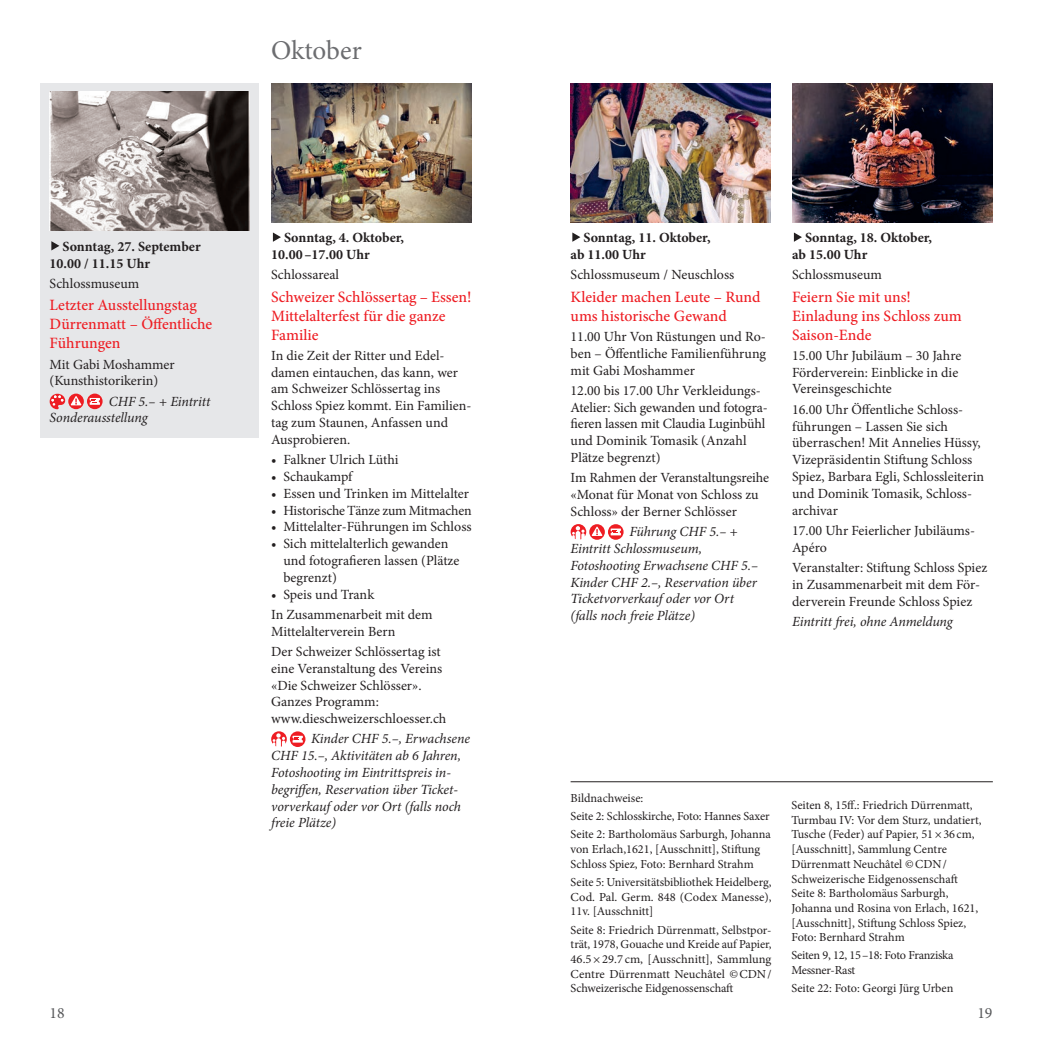
<style>
.page{position:relative;width:1042px;height:1042px;background:#fff}
.page>*{position:absolute;margin:0;border:0;box-sizing:border-box;transform-origin:0 0}
.t1{font:27.12px "Minion Pro";letter-spacing:-.005em;color:#6c6d70}
.t2{font:500 15.75px/18.9px "Minion Pro";color:#ee1d23}
.t3{font:15.75px "Minion Pro";color:#57585a}
.t4{font:14px/16.8px "Minion Pro";color:#231f20}
.t5{font:italic 14px/16.8px "Minion Pro";letter-spacing:-.005em;color:#231f20}
.t6{font:700 14px/16.8px "Minion Pro";color:#231f20}
.t7{font:12.25px/14.7px "Minion Pro";letter-spacing:-.005em;color:#231f20}
</style>
<div class="page">
<div style="left:41px;top:83px;width:218px;height:355px;background:#e6e7e9"></div>
<img style="left:271px;top:83px;width:200px;height:139px">
<svg style="left:273px;top:232px;width:8px;height:10px"></svg>
<svg style="left:271px;top:731px;width:33px;height:15px"></svg>
<img style="left:570px;top:83px;width:201px;height:139px">
<svg style="left:572px;top:232px;width:8px;height:10px"></svg>
<svg style="left:589px;top:524px;width:16px;height:16px"></svg>
<svg style="left:571px;top:524px;width:31px;height:15px"></svg>
<svg style="left:608px;top:524px;width:15px;height:16px"></svg>
<div style="left:610px;top:528px;width:11px;height:7px;background:#fff"></div>
<svg style="left:609px;top:530px;width:13px;height:3px"></svg>
<img style="left:792px;top:83px;width:200px;height:139px">
<svg style="left:794px;top:232px;width:8px;height:10px"></svg>
<img style="left:50px;top:92px;width:200px;height:139px">
<svg style="left:51px;top:241px;width:8px;height:9px"></svg>
<svg style="left:50px;top:394px;width:15px;height:15px"></svg>
<svg style="left:68px;top:394px;width:16px;height:15px"></svg>
<svg style="left:71px;top:396px;width:11px;height:9px"></svg>
<svg style="left:87px;top:393px;width:16px;height:16px"></svg>
<div style="left:90px;top:398px;width:10px;height:7px;background:#fff"></div>
<svg style="left:88px;top:399px;width:13px;height:4px"></svg>
<hr style="left:570px;top:781px;width:423px;height:1px;background:#231f20">
<h1 class="t1" style="left:271px;top:33px;width:92px">Oktober</h1>
<p class="t6" style="left:50px;top:238px;width:153px;text-indent:13px">Sonntag, 27. September<br>10.00 / 11.15 Uhr</p>
<p class="t4" style="left:50px;top:275px;width:91px">Schlossmuseum</p>
<p class="t2" style="left:50px;top:296px;width:164px">Letzter Ausstellungstag<br>Dürrenmatt – Öffentliche<br>Führungen</p>
<p class="t4" style="left:50px;top:356px;width:127px">Mit Gabi Moshammer (Kunsthistorikerin)</p>
<p class="t5" style="left:50px;top:393px;width:162px;text-indent:59px">CHF 5.– + Eintritt<br>Sonderausstellung</p>
<p class="t6" style="left:271px;top:229px;width:134px;text-indent:13px">Sonntag, 4. Oktober,<br>10.00–17.00 Uhr</p>
<p class="t4" style="left:271px;top:267px;width:70px">Schlossareal</p>
<p class="t2" style="left:271px;top:287px;width:202px">Schweizer Schlössertag – Essen!<br>Mittelalterfest für die ganze<br>Familie</p>
<p class="t4" style="left:271px;top:347px;width:200px">In die Zeit der Ritter und Edel&shy;damen eintauchen, das kann, wer am Schweizer Schlössertag ins<br>Schloss Spiez kommt. Ein Familien&shy;tag zum Staunen, Anfassen und<br>Ausprobieren.</p>
<p class="t4" style="left:271px;top:451px;width:129px">• Falkner Ulrich Lüthi</p>
<p class="t4" style="left:271px;top:468px;width:83px">• Schaukampf</p>
<p class="t4" style="left:271px;top:485px;width:199px">• Essen und Trinken im Mittelalter</p>
<p class="t4" style="left:271px;top:502px;width:202px">• Historische Tänze zum Mitmachen</p>
<p class="t4" style="left:271px;top:518px;width:202px">• Mittelalter-Führungen im Schloss</p>
<p class="t4" style="left:283px;top:535px;width:178px;text-indent:-12px">• Sich mittelalterlich gewanden und fotografieren lassen (Plätze begrenzt)</p>
<p class="t4" style="left:271px;top:584px;width:163px;line-height:20.3px">• Speis und Trank<br>In Zusammenarbeit mit dem</p>
<p class="t4" style="left:271px;top:621px;width:171px;line-height:20.3px">Mittelalterverein Bern<br>Der Schweizer Schlössertag ist</p>
<p class="t4" style="left:271px;top:660px;width:177px">eine Veranstaltung des Vereins «Die Schweizer Schlösser».<br>Ganzes Programm: www.dieschweizerschloesser.ch</p>
<p class="t5" style="left:271px;top:730px;width:200px;text-indent:40px">Kinder CHF 5.–, Erwachsene<br>CHF 15.–, Aktivitäten ab 6 Jahren,<br>Fotoshooting im Eintrittspreis in&shy;begriffen, Reservation über Ticket&shy;vorverkauf oder vor Ort (falls noch freie Plätze)</p>
<p class="t6" style="left:570px;top:229px;width:141px;text-indent:13px">Sonntag, 11. Oktober, ab 11.00 Uhr</p>
<p class="t4" style="left:570px;top:267px;width:165px">Schlossmuseum / Neuschloss</p>
<p class="t2" style="left:570px;top:287px;width:191px">Kleider machen Leute – Rund ums historische Gewand</p>
<p class="t4" style="left:570px;top:328px;width:197px;text-align:justify">11.00 Uhr Von Rüstungen und Ro&shy;ben – Öffentliche Familienführung mit Gabi Moshammer</p>
<p class="t4" style="left:570px;top:382px;width:197px">12.00 bis 17.00 Uhr Verkleidungs-<br>Atelier: Sich gewanden und fotogra&shy;fieren lassen mit Claudia Luginbühl und Dominik Tomasik (Anzahl<br>Plätze begrenzt)</p>
<p class="t4" style="left:570px;top:469px;width:200px">Im Rahmen der Veranstaltungsreihe «Monat für Monat von Schloss zu<br>Schloss» der Berner Schlösser</p>
<p class="t5" style="left:570px;top:523px;width:189px;text-indent:59px">Führung CHF 5.– +<br>Eintritt Schlossmuseum,<br>Fotoshooting Erwachsene CHF 5.–<br>Kinder CHF 2.–, Reservation über<br>Ticketvorverkauf oder vor Ort (falls noch freie Plätze)</p>
<p class="t6" style="left:792px;top:229px;width:141px;text-indent:13px">Sonntag, 18. Oktober, ab 15.00 Uhr</p>
<p class="t4" style="left:792px;top:267px;width:91px">Schlossmuseum</p>
<p class="t2" style="left:792px;top:287px;width:171px">Feiern Sie mit uns!<br>Einladung ins Schloss zum<br>Saison-Ende</p>
<p class="t4" style="left:792px;top:347px;width:171px">15.00 Uhr Jubiläum – 30 Jahre<br>Förderverein: Einblicke in die<br>Vereinsgeschichte</p>
<p class="t4" style="left:792px;top:401px;width:193px">16.00 Uhr Öffentliche Schloss&shy;führungen – Lassen Sie sich überraschen! Mit Annelies Hüssy,<br>Vizepräsidentin Stiftung Schloss<br>Spiez, Barbara Egli, Schlossleiterin und Dominik Tomasik, Schloss&shy;archivar</p>
<p class="t4" style="left:792px;top:522px;width:184px">17.00 Uhr Feierlicher Jubiläums-<br>Apéro</p>
<p class="t4" style="left:792px;top:559px;width:197px">Veranstalter: Stiftung Schloss Spiez in Zusammenarbeit mit dem För&shy;derverein Freunde Schloss Spiez</p>
<p class="t5" style="left:792px;top:613px;width:162px">Eintritt frei, ohne Anmeldung</p>
<p class="t7" style="left:570px;top:789px;width:202px;line-height:18.2px">Bildnachweise:<br>Seite 2: Schlosskirche, Foto: Hannes Saxer<br>Seite 2: Bartholomäus Sarburgh, Johanna</p>
<p class="t7" style="left:570px;top:842px;width:191px">von Erlach,1621, [Ausschnitt], Stiftung<br>Schloss Spiez, Foto: Bernhard Strahm</p>
<p class="t7" style="left:570px;top:875px;width:202px;text-align:justify">Seite 5: Universitätsbibliothek Heidelberg, Cod. Pal. Germ. 848 (Codex Manesse), 11v. [Ausschnitt]</p>
<p class="t7" style="left:570px;top:922px;width:203px">Seite 8: Friedrich Dürrenmatt, Selbstpor&shy;trät, 1978, Gouache und Kreide auf Papier, 46.5×29.7 cm, [Ausschnitt], Sammlung Centre Dürrenmatt Neuchâtel ©CDN/ Schweizerische Eidgenossenschaft</p>
<p class="t7" style="left:791px;top:798px;width:192px">Seiten 8, 15ff.: Friedrich Dürrenmatt, Turmbau IV: Vor dem Sturz, undatiert, Tusche (Feder) auf Papier, 51×36 cm, [Ausschnitt], Sammlung Centre Dürrenmatt Neuchâtel ©CDN/ Schweizerische Eidgenossenschaft Seite 8: Bartholomäus Sarburgh, Johanna und Rosina von Erlach, 1621, [Ausschnitt], Stiftung Schloss Spiez, Foto: Bernhard Strahm</p>
<p class="t7" style="left:791px;top:948px;width:164px">Seiten 9, 12, 15–18: Foto Franziska<br>Messner-Rast</p>
<p class="t7" style="left:791px;top:981px;width:164px">Seite 22: Foto: Georgi Jürg Urben</p>
<p class="t3" style="left:50px;top:1002px;width:17px">18</p>
<p class="t3" style="left:977px;top:1002px;width:17px">19</p>
</div>
